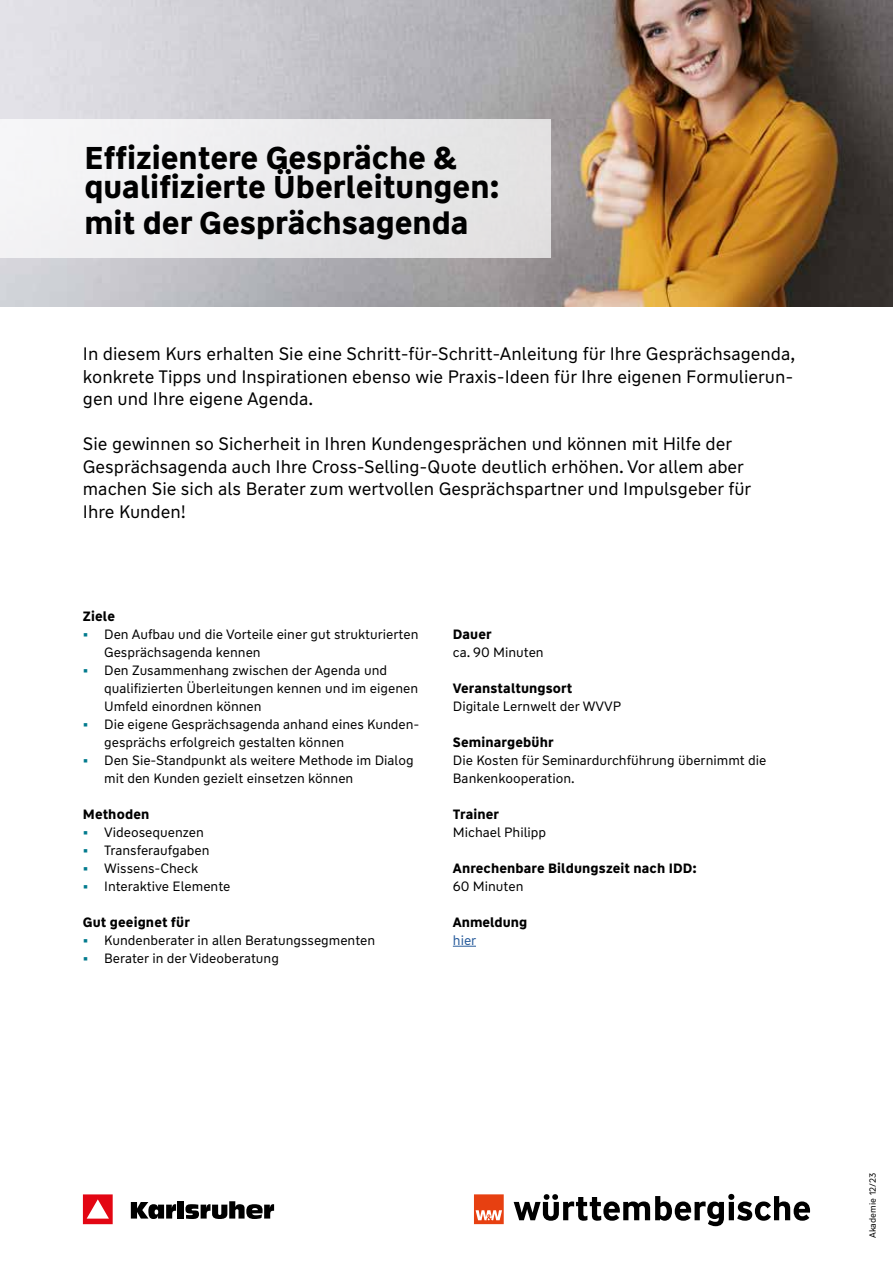
<style>
.page{position:relative;width:893px;height:1263px;background:#fff}
.page>*{position:absolute;margin:0;border:0;box-sizing:border-box;transform-origin:0 0}
.t1{font:700 31.5px/29.7px "WW Type";color:#000}
.t2{font:18px/22.5px "WW Type";color:#000;text-align:justify}
.t3{font:13.5px/18px "WW Type";color:#000}
.t4{font:700 13.5px "WW Type";letter-spacing:.01em;color:#000}
.t5{font:13.5px "WW Type";color:#275b9b}
.t6{font:9px "WW Type";letter-spacing:.01em;color:#000}
.s1{font-weight:700;color:#007a8d}
</style>
<div class="page">
<img style="left:0;top:0;width:893px;height:306px">
<div style="left:0;top:119px;width:550px;height:138px;background:#ebebec"></div>
<svg style="left:453px;top:946px;width:23px;height:1px"></svg>
<svg style="left:514px;top:1194px;width:296px;height:32px"></svg>
<svg style="left:474px;top:1194px;width:30px;height:30px"></svg>
<svg style="left:83px;top:1194px;width:30px;height:30px"></svg>
<svg style="left:131px;top:1202px;width:45px;height:17px"></svg>
<div style="left:178px;top:1201px;width:6px;height:17px;background:#000"></div>
<svg style="left:185px;top:1201px;width:89px;height:18px"></svg>
<h1 class="t1" style="left:84px;top:143px;width:417px">Effizientere Gespräche &amp; qualifizierte Überleitungen:</h1>
<h1 class="t1" style="left:84px;top:209px;width:386px">mit der Gesprächsagenda</h1>
<h2 class="t2" style="left:83px;top:343px;width:714px">In diesem Kurs erhalten Sie eine Schritt-für-Schritt-Anleitung für Ihre Gesprächsagenda, konkrete Tipps und Inspirationen ebenso wie Praxis-Ideen für Ihre eigenen Formulierun&shy;gen und Ihre eigene Agenda.</h2>
<p class="t2" style="left:83px;top:433px;width:670px;text-align:left">Sie gewinnen so Sicherheit in Ihren Kundengesprächen und können mit Hilfe der Gesprächsagenda auch Ihre Cross-Selling-Quote deutlich erhöhen. Vor allem aber machen Sie sich als Berater zum wertvollen Gesprächspartner und Impulsgeber für Ihre Kunden!</p>
<p class="t4" style="left:83px;top:607px;width:34px">Ziele</p>
<p class="t3" style="left:104px;top:625px;width:316px;text-indent:-21px"><span class="s1">•</span> Den Aufbau und die Vorteile einer gut strukturierten<br>Gesprächsagenda kennen</p>
<p class="t3" style="left:104px;top:661px;width:315px;text-indent:-21px"><span class="s1">•</span> Den Zusammenhang zwischen der Agenda und qualifizierten Überleitungen kennen und im eigenen<br>Umfeld einordnen können</p>
<p class="t3" style="left:104px;top:715px;width:317px;text-indent:-21px"><span class="s1">•</span> Die eigene Gesprächsagenda anhand eines Kunden&shy;gesprächs erfolgreich gestalten können</p>
<p class="t3" style="left:104px;top:751px;width:311px;text-indent:-21px"><span class="s1">•</span> Den Sie-Standpunkt als weitere Methode im Dialog mit den Kunden gezielt einsetzen können</p>
<p class="t4" style="left:83px;top:805px;width:68px">Methoden</p>
<p class="t3" style="left:83px;top:823px;width:122px"><span class="s1">•</span> Videosequenzen</p>
<p class="t3" style="left:83px;top:841px;width:128px"><span class="s1">•</span> Transferaufgaben</p>
<p class="t3" style="left:83px;top:859px;width:117px"><span class="s1">•</span> Wissens-Check</p>
<p class="t3" style="left:83px;top:877px;width:149px"><span class="s1">•</span> Interaktive Elemente</p>
<p class="t4" style="left:83px;top:913px;width:108px">Gut geeignet für</p>
<p class="t3" style="left:83px;top:931px;width:294px"><span class="s1">•</span> Kundenberater in allen Beratungssegmenten</p>
<p class="t3" style="left:83px;top:949px;width:197px"><span class="s1">•</span> Berater in der Videoberatung</p>
<p class="t4" style="left:453px;top:625px;width:40px">Dauer</p>
<p class="t3" style="left:453px;top:643px;width:92px">ca. 90 Minuten</p>
<p class="t4" style="left:453px;top:679px;width:121px">Veranstaltungsort</p>
<p class="t3" style="left:453px;top:697px;width:170px">Digitale Lernwelt der WVVP</p>
<p class="t4" style="left:453px;top:733px;width:102px">Seminargebühr</p>
<p class="t3" style="left:453px;top:751px;width:315px">Die Kosten für Seminardurchführung übernimmt die<br>Bankenkooperation.</p>
<p class="t4" style="left:453px;top:805px;width:48px">Trainer</p>
<p class="t3" style="left:453px;top:823px;width:95px">Michael Philipp</p>
<p class="t4" style="left:453px;top:859px;width:246px">Anrechenbare Bildungszeit nach IDD:</p>
<p class="t3" style="left:453px;top:877px;width:72px">60 Minuten</p>
<p class="t4" style="left:453px;top:913px;width:76px">Anmeldung</p>
<p class="t5" style="left:453px;top:932px;width:25px">hier</p>
<p class="t6" style="left:867px;top:1238px;width:67px;rotate:-90deg">Akademie 12/23</p>
</div>
